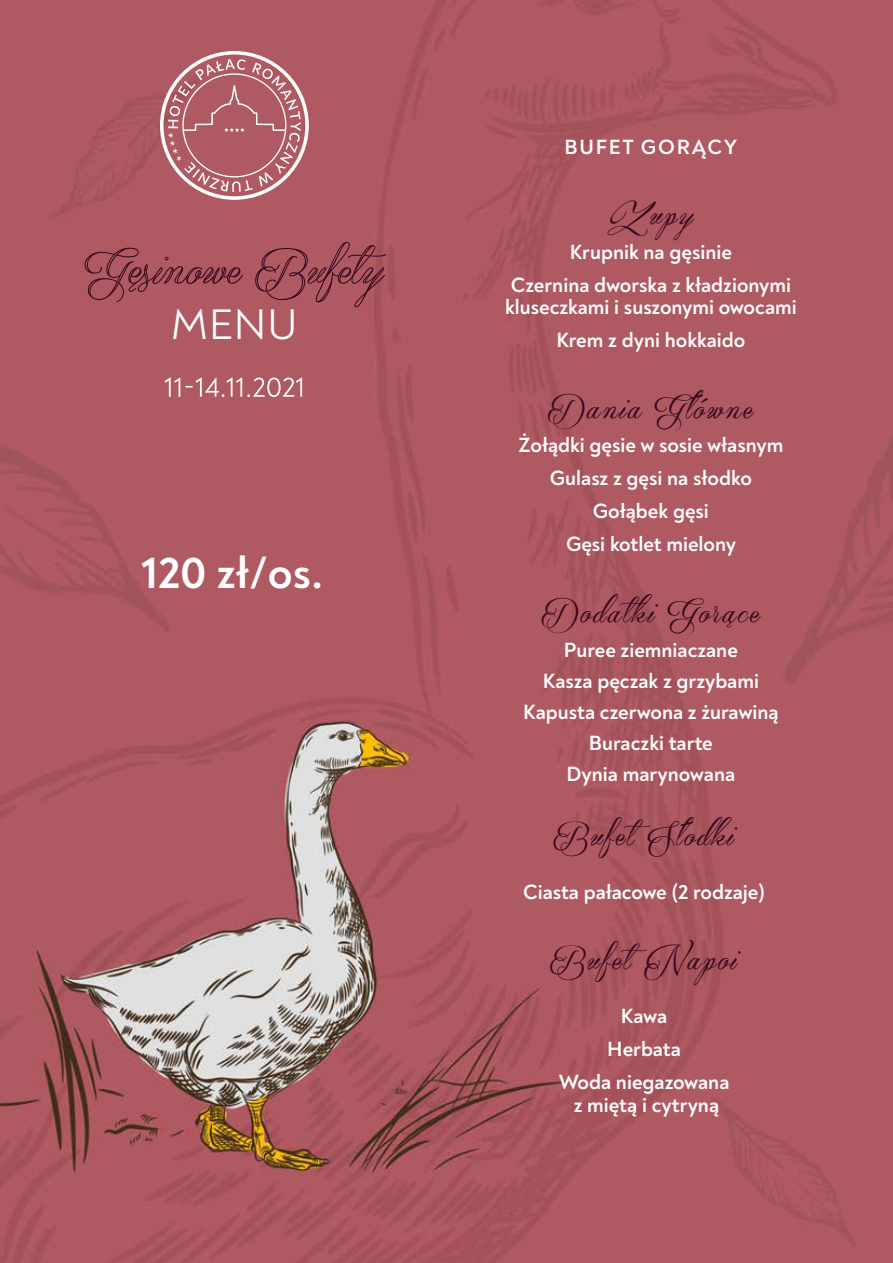
<style>
.page{position:relative;width:893px;height:1263px;background:#fff}
.page>*{position:absolute;margin:0;border:0;box-sizing:border-box;transform-origin:0 0}
.t1{font:60px "Qaskin White";color:#38081c}
.t2{font:700 45.3px "Noah";color:#fff}
.t3{font:43.5px "Noah";color:#fff}
.t4{font:900 40.5px "Qaskin";letter-spacing:.05em;color:#38081c}
.t5{font:700 21px/33px "Noah";color:#fff;text-align:center}
.t6{font:700 21px "Noah";letter-spacing:.085em;color:#fff}
</style>
<div class="page">
<img style="left:0;top:0;width:893px;height:1263px">
<svg style="left:160px;top:51px;width:149px;height:149px;background:#ba727a"></svg>
<svg style="left:164px;top:378px;width:138px;height:19px;background:#bf7c84"></svg>
<h1 class="t1" style="left:84px;top:234px;width:302px">Gęsinowe Bufety</h1>
<h3 class="t3" style="left:171px;top:297px;width:128px">MENU</h3>
<h2 class="t2" style="left:141px;top:544px;width:184px">120 zł/os.</h2>
<p class="t6" style="left:564px;top:133px;width:174px">BUFET GORĄCY</p>
<h3 class="t4" style="left:607px;top:191px;width:88px">Zupy</h3>
<p class="t5" style="left:511px;top:235px;width:282px">Krupnik na gęsinie<br>Czernina dworska z kładzionymi</p>
<p class="t5" style="left:505px;top:291px;width:293px">kluseczkami i suszonymi owocami<br>Krem z dyni hokkaido</p>
<h3 class="t4" style="left:548px;top:384px;width:207px">Dania Główne</h3>
<p class="t5" style="left:519px;top:429px;width:266px">Żołądki gęsie w sosie własnym<br>Gulasz z gęsi na słodko<br>Gołąbek gęsi<br>Gęsi kotlet mielony</p>
<h3 class="t4" style="left:541px;top:589px;width:221px">Dodatki Gorące</h3>
<p class="t5" style="left:523px;top:634px;width:257px;line-height:31.2px">Puree ziemniaczane<br>Kasza pęczak z grzybami<br>Kapusta czerwona z żurawiną<br>Buraczki tarte<br>Dynia marynowana</p>
<h3 class="t4" style="left:553px;top:811px;width:183px">Bufet Słodki</h3>
<p class="t5" style="left:523px;top:875px;width:244px">Ciasta pałacowe (2 rodzaje)</p>
<h3 class="t4" style="left:550px;top:936px;width:189px">Bufet Napoi</h3>
<p class="t5" style="left:559px;top:999px;width:172px">Kawa<br>Herbata<br>Woda niegazowana</p>
<p class="t5" style="left:574px;top:1088px;width:147px">z miętą i cytryną</p>
</div>
